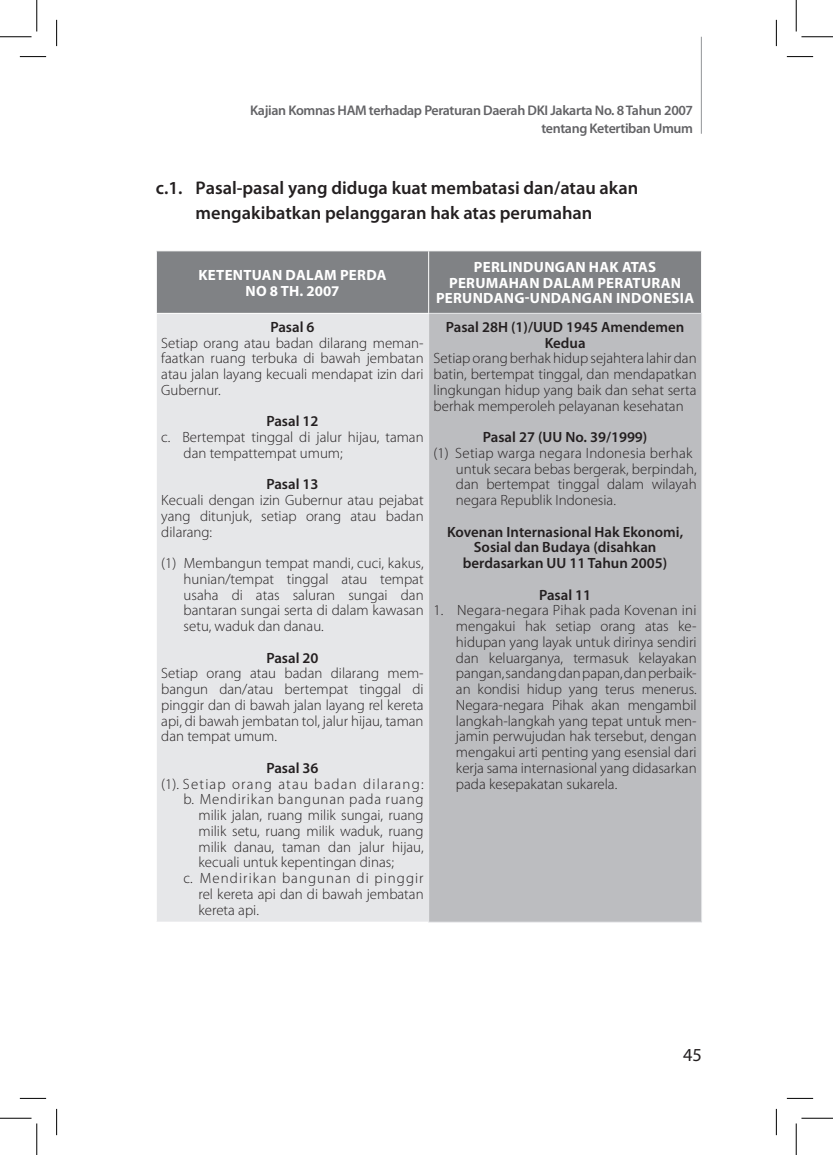
<style>
.page{position:relative;width:833px;height:1155px;background:#fff}
.page>*{position:absolute;margin:0;border:0;box-sizing:border-box;transform-origin:0 0}
.tex{font:600 18.38px "Myriad Pro";color:#231f20}
.t1{font:18.38px "Myriad Pro";color:#231f20}
.tex-2{font:300 14.88px/15.8px "Myriad Pro";color:#231f20;text-align:justify}
.tex-3{font:600 14.88px "Myriad Pro";color:#231f20}
.tex-4{font:700 14.88px/15.8px "Myriad Pro";letter-spacing:.02em;color:#fff;text-align:center}
.tex-5{font:300 14.88px "Myriad Pro";letter-spacing:.02em;color:#231f20}
.tex-6{font:300 14.88px "Myriad Pro";letter-spacing:.08em;color:#231f20}
.tex-7{font:300 14.88px "Myriad Pro";letter-spacing:.05em;color:#231f20}
.tex-8{font:300 14.88px "Myriad Pro";letter-spacing:.07em;color:#231f20}
.t2{font:600 14px/17.5px "Myriad Pro";letter-spacing:-.025em;color:#636366;text-align:right}
</style>
<div class="page">
<hr style="left:700px;top:37px;width:1px;height:97px;background:#939598">
<div style="left:157px;top:251px;width:544px;height:62px;background:#808285"></div>
<div style="left:156px;top:313px;width:272px;height:609px;background:#e6e7e9"></div>
<div style="left:428px;top:313px;width:273px;height:609px;background:#bcbdc0"></div>
<hr style="left:429px;top:313px;width:273px;height:1px;background:#e6e7e9">
<hr style="left:428px;top:314px;width:1px;height:608px;background:#e6e7e9">
<hr style="left:701px;top:314px;width:1px;height:608px;background:#e6e7e9">
<hr style="left:428px;top:922px;width:274px;height:1px;background:#e6e7e9">
<hr style="left:428px;top:251px;width:1px;height:62px;background:#fff">
<hr style="left:156px;top:313px;width:273px;height:1px;background:#fff">
<hr style="left:156px;top:314px;width:1px;height:608px;background:#fff">
<svg style="left:20px;top:56px;width:26px;height:1px"></svg>
<svg style="left:786px;top:56px;width:27px;height:1px"></svg>
<svg style="left:20px;top:1098px;width:26px;height:1px"></svg>
<svg style="left:786px;top:1098px;width:27px;height:1px"></svg>
<svg style="left:56px;top:20px;width:1px;height:26px"></svg>
<svg style="left:56px;top:1109px;width:1px;height:26px"></svg>
<svg style="left:776px;top:20px;width:1px;height:26px"></svg>
<svg style="left:776px;top:1109px;width:1px;height:26px"></svg>
<hr style="left:0;top:36px;width:32px;height:1px;background:#000">
<hr style="left:801px;top:36px;width:31px;height:1px;background:#000">
<hr style="left:0;top:1118px;width:32px;height:1px;background:#000">
<hr style="left:801px;top:1118px;width:31px;height:1px;background:#000">
<hr style="left:36px;top:0;width:1px;height:32px;background:#000">
<hr style="left:36px;top:1123px;width:1px;height:32px;background:#000">
<hr style="left:795px;top:0;width:1px;height:32px;background:#000">
<hr style="left:795px;top:1123px;width:1px;height:32px;background:#000">
<p class="t2" style="left:250px;top:101px;width:444px">Kajian Komnas HAM terhadap Peraturan Daerah DKI Jakarta No. 8 Tahun 2007 tentang Ketertiban Umum</p>
<p class="tex" style="left:156px;top:177px;width:484px">c.1. pasal-pasal yang diduga kuat membatasi dan/atau akan</p>
<p class="tex" style="left:195px;top:201px;width:398px">mengakibatkan pelanggaran hak atas perumahan</p>
<p class="tex-4" style="left:198px;top:266px;width:189px">KETENTUAN DALAM PERDA</p>
<p class="tex-4" style="left:245px;top:282px;width:95px">NO 8 TH. 2007</p>
<p class="tex-3" style="left:270px;top:317px;width:46px">Pasal 6</p>
<p class="tex-2" style="left:161px;top:335px;width:264px">Setiap orang atau badan dilarang meman&shy;faatkan ruang terbuka di bawah jembatan atau jalan layang kecuali mendapat izin dari Gubernur.</p>
<p class="tex-3" style="left:266px;top:412px;width:54px">Pasal 12</p>
<p class="tex-2" style="left:161px;top:429px;width:264px">c. Bertempat tinggal di jalur hijau, taman</p>
<p class="tex-2" style="left:184px;top:445px;width:161px">dan tempattempat umum;</p>
<p class="tex-3" style="left:266px;top:475px;width:54px">Pasal 13</p>
<p class="tex-2" style="left:161px;top:492px;width:264px">Kecuali dengan izin Gubernur atau pejabat yang ditunjuk, setiap orang atau badan dilarang:</p>
<p class="tex-2" style="left:161px;top:555px;width:264px">(1) Membangun tempat mandi, cuci, kakus,</p>
<p class="tex-2" style="left:184px;top:571px;width:241px">hunian/tempat tinggal atau tempat usaha di atas saluran sungai dan bantaran sungai serta di dalam kawasan setu, waduk dan danau.</p>
<p class="tex-3" style="left:266px;top:648px;width:54px">Pasal 20</p>
<p class="tex-2" style="left:161px;top:665px;width:264px">Setiap orang atau badan dilarang mem&shy;bangun dan/atau bertempat tinggal di pinggir dan di bawah jalan layang rel kereta api, di bawah jembatan tol, jalur hijau, taman dan tempat umum.</p>
<p class="tex-3" style="left:266px;top:758px;width:54px">Pasal 36</p>
<p class="tex-6" style="left:161px;top:775px;width:264px">(1). Setiap orang atau badan dilarang:</p>
<p class="tex-7" style="left:184px;top:791px;width:241px">b. Mendirikan bangunan pada ruang</p>
<p class="tex-2" style="left:198px;top:807px;width:227px">milik jalan, ruang milik sungai, ruang milik setu, ruang milik waduk, ruang milik danau, taman dan jalur hijau, kecuali untuk kepentingan dinas;</p>
<p class="tex-8" style="left:184px;top:869px;width:241px">c. Mendirikan bangunan di pinggir</p>
<p class="tex-2" style="left:198px;top:886px;width:226px">rel kereta api dan di bawah jembatan kereta api.</p>
<p class="tex-4" style="left:474px;top:259px;width:184px">PERLINDUNGAN HAK ATAS</p>
<p class="tex-4" style="left:436px;top:274px;width:260px">PERUMAHAN DALAM PERATURAN<br>PERUNDANG-UNDANGAN INDONESIA</p>
<p class="tex-3" style="left:446px;top:317px;width:240px">Pasal 28H (1)/UUD 1945 Amendemen</p>
<p class="tex-3" style="left:544px;top:333px;width:42px">Kedua</p>
<p class="tex-2" style="left:433px;top:350px;width:264px">Setiap orang berhak hidup sejahtera lahir dan batin, bertempat tinggal, dan mendapatkan lingkungan hidup yang baik dan sehat serta berhak memperoleh pelayanan kesehatan</p>
<p class="tex-3" style="left:483px;top:428px;width:166px">Pasal 27 (UU No. 39/1999)</p>
<p class="tex-5" style="left:433px;top:444px;width:260px">(1) Setiap warga negara Indonesia berhak</p>
<p class="tex-2" style="left:456px;top:461px;width:242px">untuk secara bebas bergerak, berpindah, dan bertempat tinggal dalam wilayah negara Republik Indonesia.</p>
<p class="tex-3" style="left:447px;top:522px;width:238px">Kovenan Internasional Hak Ekonomi,</p>
<p class="tex-3" style="left:474px;top:538px;width:184px">Sosial dan Budaya (disahkan</p>
<p class="tex-3" style="left:463px;top:554px;width:206px">berdasarkan UU 11 Tahun 2005)</p>
<p class="tex-3" style="left:539px;top:585px;width:54px">Pasal 11</p>
<p class="tex-5" style="left:433px;top:602px;width:264px">1. Negara-negara Pihak pada Kovenan ini</p>
<p class="tex-2" style="left:456px;top:618px;width:242px">mengakui hak setiap orang atas ke&shy;hidupan yang layak untuk dirinya sendiri dan keluarganya, termasuk kelayakan pangan, sandang dan papan, dan perbaik&shy;an kondisi hidup yang terus menerus.<br>Negara-negara Pihak akan mengambil langkah-langkah yang tepat untuk men&shy;jamin perwujudan hak tersebut, dengan mengakui arti penting yang esensial dari kerja sama internasional yang didasarkan pada kesepakatan sukarela.</p>
<p class="t1" style="left:683px;top:1044px;width:10px">45</p>
</div>
